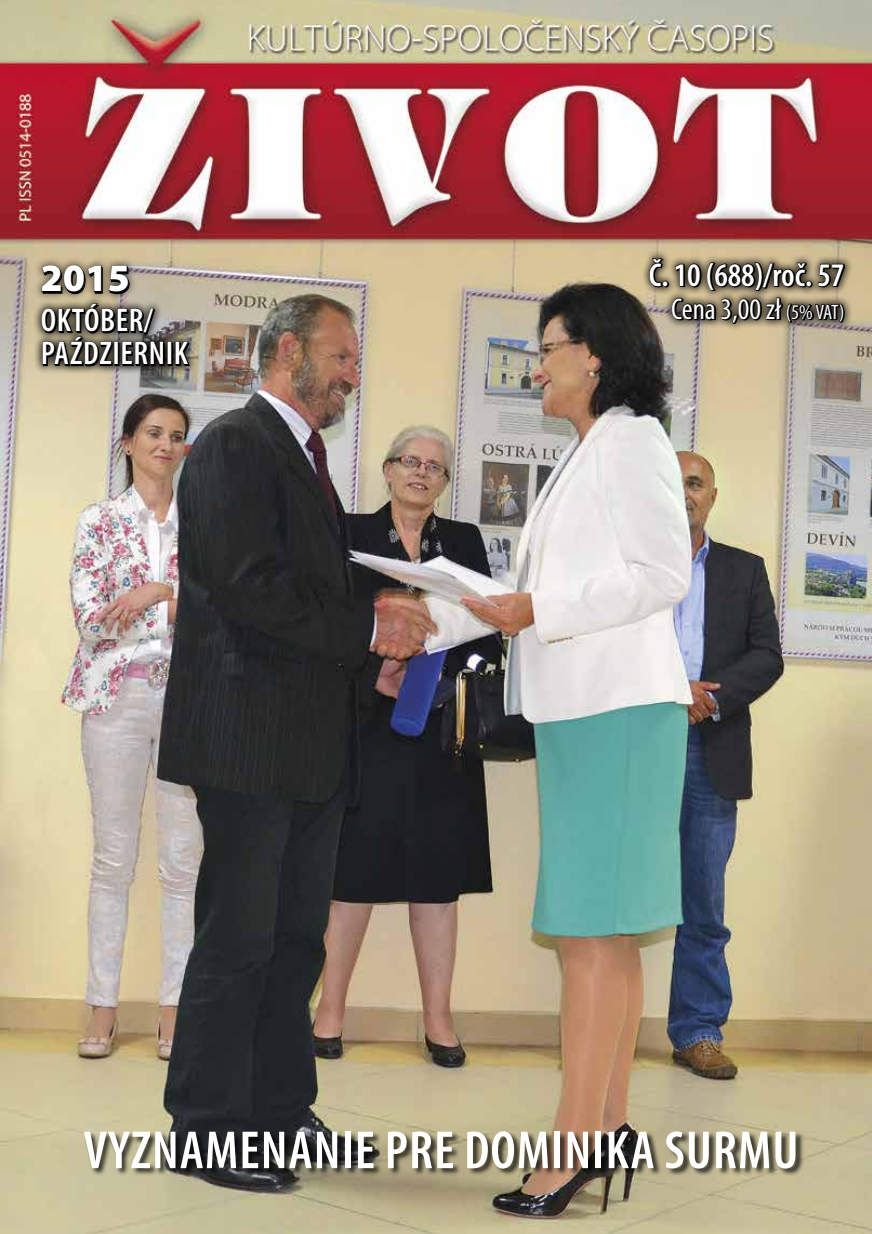
<style>
.page{position:relative;width:872px;height:1234px;background:#fff}
.page>*{position:absolute;margin:0;border:0;box-sizing:border-box;transform-origin:0 0}
.t1{font:600 condensed 54px "Myriad Pro";letter-spacing:.02em;color:#fff}
.t2{font:900 39px "Myriad Pro";color:#fff}
.t3{font:600 condensed 33px/33px "Myriad Pro";letter-spacing:.02em;color:#fff}
.t4{font:600 condensed 33px "Myriad Pro";color:#fff}
.t5{font:condensed 30px "Myriad Pro";color:#fff}
.s1{font-size:21px}
</style>
<div class="page">
<img style="left:0;top:0;width:872px;height:1233px">
<div style="left:84px;top:1130px;width:720px;height:46px;background:#000;opacity:.75"></div>
<div style="left:33px;top:256px;width:104px;height:45px;background:#000;opacity:.62"></div>
<svg style="left:41px;top:265px;width:89px;height:29px;background:#595143"></svg>
<div style="left:33px;top:295px;width:164px;height:79px;background:#000;opacity:.62"></div>
<svg style="left:41px;top:303px;width:124px;height:63px;background:#3c3932"></svg>
<div style="left:167px;top:341px;width:5px;height:23px;border:1px solid #000"></div>
<svg style="left:175px;top:341px;width:15px;height:25px"></svg>
<div style="left:641px;top:249px;width:211px;height:82px;background:#000;opacity:.62"></div>
<svg style="left:649px;top:258px;width:196px;height:33px;background:#58503f"></svg>
<svg style="left:671px;top:297px;width:174px;height:34px;background:#625a4b"></svg>
<p class="t2" style="left:40px;top:252px;width:91px">2015</p>
<p class="t3" style="left:41px;top:303px;width:149px">OKTÓBER/<br>PAŹDZIERNIK</p>
<p class="t4" style="left:648px;top:254px;width:197px">Č. 10 (688)/roč. 57</p>
<p class="t5" style="left:671px;top:290px;width:175px">Cena 3,00 zł <span class="s1">(5% VAT)</span></p>
<p class="t1" style="left:83px;top:1116px;width:716px">VYZNAMENANIE PRE DOMINIKA SURMU</p>
</div>
